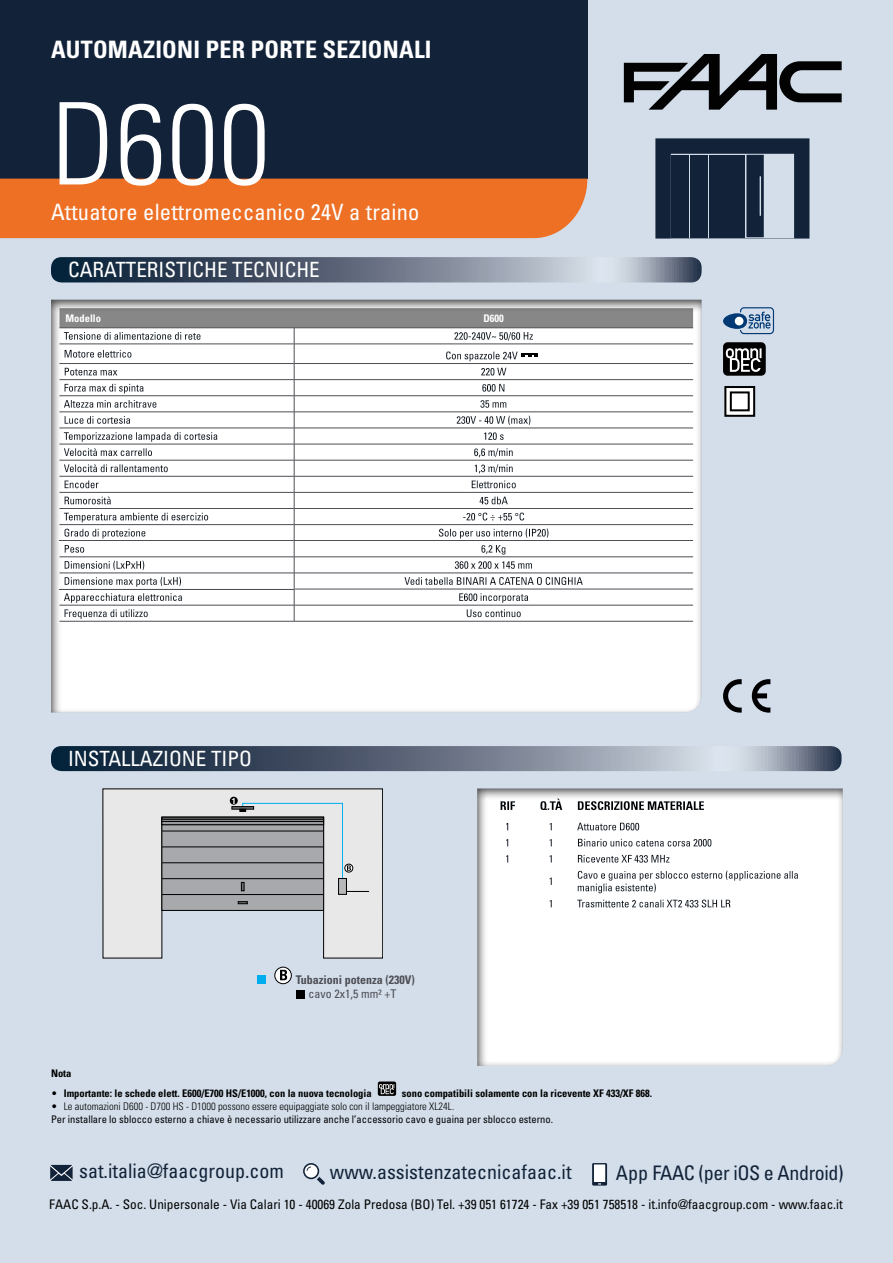
<style>
.page{position:relative;width:893px;height:1263px;background:#d3deea}
.page>*{position:absolute;margin:0;border:0;box-sizing:border-box;transform-origin:0 0}
.t1{font:300 condensed 114px "Univers LT Std";color:#fff}
.t2{font:700 condensed 24px "Univers LT Std";letter-spacing:.01em;color:#fff}
.t3{font:condensed 22.5px "Univers LT Std";letter-spacing:.01em;color:#fff}
.t4{font:condensed 21px "Univers LT Std";color:#fff}
.t5{font:condensed 19.95px "Univers LT Std";color:#122339}
.t6{font:condensed 19.95px "Univers LT Std";letter-spacing:-.02em;color:#122339}
.t7{font:condensed 13.2px "Univers LT Std";color:#020202}
.t8{font:700 condensed 12px "Univers LT Std";color:#4e4e55}
.t9{font:condensed 12px "Univers LT Std";color:#4e4e55}
.t10{font:700 condensed 10.5px "Univers LT Std";color:#000}
.t11{font:condensed 10.5px "Univers LT Std";color:#000}
.t12{font:300 condensed 10.5px "Univers LT Std";color:#000}
.t13{font:700 condensed 10.5px "Univers LT Std";color:#fff}
.t14{font:700 8.55px "Helvetica";color:#fff}
.s1{font-weight:300}
</style>
<div class="page">
<svg style="left:50px;top:1165px;width:23px;height:16px"></svg>
<svg style="left:303px;top:1163px;width:22px;height:22px"></svg>
<div style="left:0;top:0;width:587px;height:179px;background:#122339"></div>
<div style="left:0;top:179px;width:587px;height:59px;background:#ed7025"></div>
<svg style="left:624px;top:54px;width:218px;height:56px"></svg>
<svg style="left:592px;top:1163px;width:15px;height:22px"></svg>
<svg style="left:655px;top:138px;width:154px;height:101px"></svg>
<svg style="left:51px;top:257px;width:651px;height:25px;background:#687385"></svg>
<div style="left:50px;top:298px;width:652px;height:416px;background:#000;opacity:.75"></div>
<div style="left:740px;top:307px;width:34px;height:27px;border:1px solid #003974;border-radius:4px"></div>
<svg style="left:723px;top:312px;width:48px;height:17px"></svg>
<svg style="left:723px;top:342px;width:43px;height:34px"></svg>
<svg style="left:727px;top:389px;width:25px;height:25px"></svg>
<div style="left:724px;top:386px;width:31px;height:31px;border:2px solid #000"></div>
<div style="left:731px;top:392px;width:18px;height:18px;background:#fff"></div>
<div style="left:730px;top:391px;width:20px;height:20px;border:2px solid #000"></div>
<svg style="left:723px;top:679px;width:47px;height:34px"></svg>
<svg style="left:51px;top:746px;width:791px;height:25px;background:#677385"></svg>
<svg style="left:103px;top:789px;width:280px;height:169px"></svg>
<div style="left:162px;top:817px;width:162px;height:93px;background:#a7a9ac"></div>
<div style="left:162px;top:817px;width:162px;height:94px;border:1px solid #000"></div>
<hr style="left:162px;top:894px;width:162px;height:1px;background:#000">
<hr style="left:162px;top:878px;width:162px;height:1px;background:#000">
<hr style="left:162px;top:862px;width:162px;height:1px;background:#000">
<hr style="left:162px;top:847px;width:162px;height:1px;background:#000">
<hr style="left:162px;top:831px;width:162px;height:1px;background:#000">
<div style="left:162px;top:821px;width:162px;height:4px;border:1px solid #000"></div>
<div style="left:162px;top:819px;width:162px;height:3px;border:1px solid #000"></div>
<div style="left:162px;top:817px;width:162px;height:2px;border:1px solid #000"></div>
<svg style="left:238px;top:901px;width:10px;height:3px"></svg>
<div style="left:232px;top:806px;width:22px;height:3px;border:1px solid #000"></div>
<div style="left:339px;top:878px;width:7px;height:16px;background:#b6b8ba"></div>
<div style="left:338px;top:878px;width:9px;height:17px;border:1px solid #000"></div>
<div style="left:230px;top:797px;width:8px;height:8px;background:#000;border-radius:50%"></div>
<svg style="left:240px;top:802px;width:129px;height:90px"></svg>
<div style="left:258px;top:975px;width:8px;height:9px;background:#00aeef"></div>
<svg style="left:275px;top:967px;width:16px;height:17px"></svg>
<div style="left:275px;top:967px;width:17px;height:17px;border:1px solid #000;border-radius:50%"></div>
<svg style="left:280px;top:970px;width:7px;height:10px"></svg>
<div style="left:296px;top:990px;width:8px;height:8px;background:#000"></div>
<div style="left:476px;top:787px;width:367px;height:279px;background:#000;opacity:.75"></div>
<svg style="left:378px;top:1081px;width:18px;height:15px"></svg>
<h2 class="t2" style="left:51px;top:35px;width:382px">AUTOMAZIONI PER PORTE SEZIONALI</h2>
<h1 class="t1" style="left:51px;top:76px;width:220px">D600</h1>
<h3 class="t3" style="left:51px;top:198px;width:370px">Attuatore elettromeccanico 24V a traino</h3>
<h3 class="t4" style="left:68px;top:257px;width:253px">CARATTERISTICHE TECNICHE</h3>
<p class="t13" style="left:66px;top:312px;width:37px">Modello</p>
<p class="t13" style="left:483px;top:312px;width:22px">D600</p>
<h3 class="t4" style="left:68px;top:745px;width:185px">INSTALLAZIONE TIPO</h3>
<p class="t14" style="left:231px;top:794px;width:6px">1</p>
<p class="t8" style="left:296px;top:972px;width:121px">Tubazioni potenza (230V)</p>
<p class="t9" style="left:309px;top:986px;width:89px">cavo 2x1,5 mm² +T</p>
<p class="t10" style="left:51px;top:1066px;width:22px">Nota</p>
<p class="t10" style="left:51px;top:1087px;width:322px"><span class="s1">•</span> Importante: le schede elett. E600/E700 HS/E1000, con la nuova tecnologia</p>
<p class="t10" style="left:402px;top:1087px;width:252px">sono compatibili solamente con la ricevente XF 433/XF 868.</p>
<p class="t12" style="left:51px;top:1100px;width:405px">• Le automazioni D600 - D700 HS - D1000 possono essere equipaggiate solo con il lampeggiatore XL24L.</p>
<p class="t11" style="left:51px;top:1112px;width:504px">Per installare lo sblocco esterno a chiave è necessario utilizzare anche l’accessorio cavo e guaina per sblocco esterno.</p>
<h3 class="t5" style="left:79px;top:1158px;width:206px">sat.italia@faacgroup.com</h3>
<h3 class="t5" style="left:330px;top:1159px;width:243px">www.assistenzatecnicafaac.it</h3>
<h3 class="t6" style="left:616px;top:1160px;width:229px">App FAAC (per iOS e Android)</h3>
<p class="t7" style="left:49px;top:1196px;width:795px">FAAC S.p.A. - Soc. Unipersonale - Via Calari 10 - 40069 Zola Predosa (BO) Tel. +39 051 61724 - Fax +39 051 758518 - it.info@faacgroup.com - www.faac.it</p>
</div>
